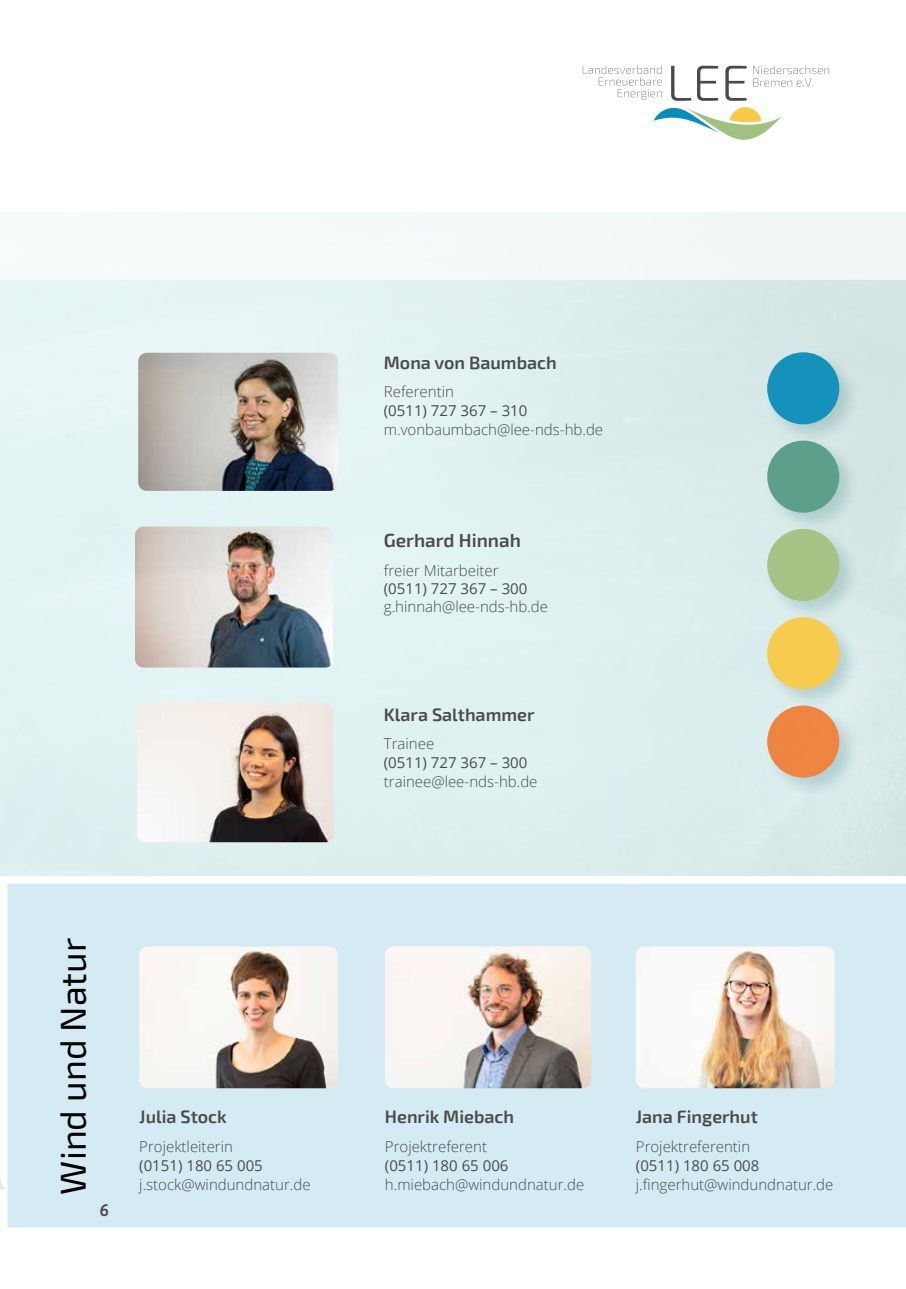
<style>
.page{position:relative;width:906px;height:1289px;background:#fff}
.page>*{position:absolute;margin:0;border:0;box-sizing:border-box;transform-origin:0 0}
.t1{font:36px "Exo 2";color:#000}
.t2{font:600 18.9px "Exo 2";color:#4a4a49}
.t3{font:600 18px "Exo 2";color:#4a4a49}
.t4{font:300 15px "Open Sans";color:#4a4a49}
.t5{font:15px "Open Sans";color:#4a4a49}
.t6{font:600 15px "Cooper Hewitt";color:#4a4a49}
</style>
<div class="page">
<svg style="left:671px;top:66px;width:20px;height:35px"></svg>
<svg style="left:697px;top:66px;width:21px;height:35px"></svg>
<svg style="left:725px;top:66px;width:21px;height:35px"></svg>
<svg style="left:583px;top:66px;width:79px;height:34px"></svg>
<svg style="left:753px;top:66px;width:76px;height:21px"></svg>
<svg style="left:653px;top:107px;width:128px;height:33px"></svg>
<div style="left:0;top:874px;width:906px;height:354px;background:#d4ebf3"></div>
<img style="left:636px;top:946px;width:198px;height:142px">
<img style="left:138px;top:353px;width:200px;height:138px">
<img style="left:385px;top:946px;width:206px;height:142px">
<img style="left:139px;top:946px;width:199px;height:142px">
<img style="left:135px;top:526px;width:198px;height:141px">
<img style="left:137px;top:703px;width:197px;height:139px">
<div style="left:763px;top:349px;width:98px;height:450px;background:#2f7675;opacity:.25"></div>
<div style="left:767px;top:352px;width:72px;height:72px;background:#1592bb;border-radius:50%"></div>
<div style="left:767px;top:705px;width:72px;height:72px;background:#ee8441;border-radius:50%"></div>
<div style="left:767px;top:617px;width:72px;height:72px;background:#f8cc4e;border-radius:50%"></div>
<div style="left:767px;top:529px;width:72px;height:72px;background:#a1c17f;border-radius:50%"></div>
<div style="left:767px;top:440px;width:72px;height:72px;background:#5ca08b;border-radius:50%"></div>
<h1 class="t1" style="left:48px;top:1194px;width:258px;rotate:-90deg">Wind und Natur</h1>
<p class="t6" style="left:100px;top:1201px;width:10px">6</p>
<p class="t3" style="left:139px;top:1103px;width:89px">Julia Stock</p>
<p class="t4" style="left:139px;top:1136px;width:95px">Projektleiterin</p>
<p class="t5" style="left:139px;top:1155px;width:125px">(0151) 180 65 005</p>
<p class="t4" style="left:139px;top:1174px;width:173px">j.stock@windundnatur.de</p>
<p class="t3" style="left:384px;top:349px;width:174px">Mona von Baumbach</p>
<p class="t4" style="left:384px;top:382px;width:72px">Referentin</p>
<p class="t5" style="left:384px;top:401px;width:145px">(0511) 727 367 – 310</p>
<p class="t4" style="left:384px;top:419px;width:221px">m.vonbaumbach@lee-nds-hb.de</p>
<p class="t2" style="left:384px;top:526px;width:138px">Gerhard Hinnah</p>
<p class="t4" style="left:384px;top:560px;width:116px">freier Mitarbeiter</p>
<p class="t5" style="left:384px;top:578px;width:145px">(0511) 727 367 – 300</p>
<p class="t4" style="left:384px;top:596px;width:166px">g.hinnah@lee-nds-hb.de</p>
<p class="t3" style="left:384px;top:701px;width:152px">Klara Salthammer</p>
<p class="t4" style="left:384px;top:733px;width:52px">Trainee</p>
<p class="t5" style="left:384px;top:752px;width:145px">(0511) 727 367 – 300</p>
<p class="t4" style="left:384px;top:771px;width:155px">trainee@lee-nds-hb.de</p>
<p class="t3" style="left:385px;top:1103px;width:131px">Henrik Miebach</p>
<p class="t4" style="left:385px;top:1136px;width:104px">Projektreferent</p>
<p class="t5" style="left:385px;top:1155px;width:125px">(0511) 180 65 006</p>
<p class="t4" style="left:385px;top:1174px;width:201px">h.miebach@windundnatur.de</p>
<p class="t3" style="left:636px;top:1103px;width:123px">Jana Fingerhut</p>
<p class="t4" style="left:636px;top:1136px;width:116px">Projektreferentin</p>
<p class="t5" style="left:636px;top:1155px;width:125px">(0511) 180 65 008</p>
<p class="t4" style="left:636px;top:1174px;width:199px">j.fingerhut@windundnatur.de</p>
</div>
